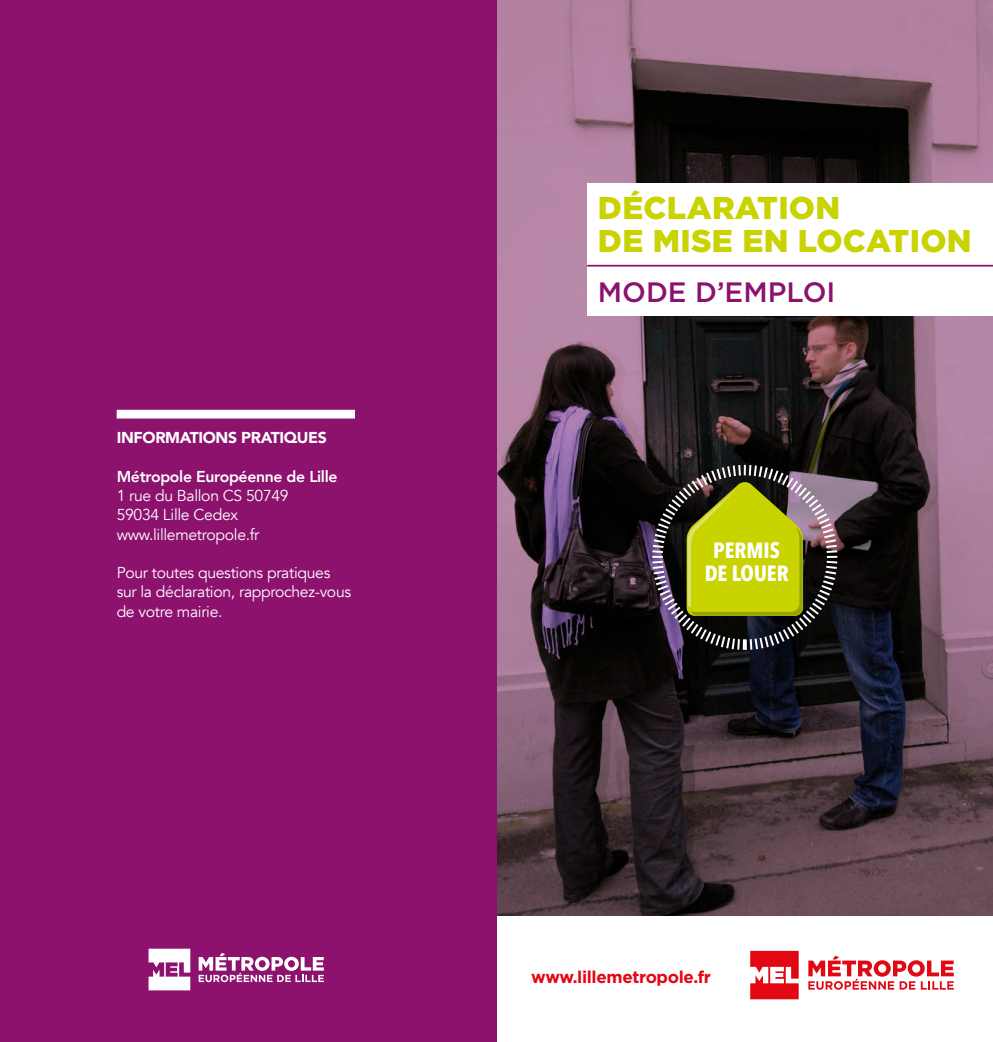
<style>
.page{position:relative;width:993px;height:1042px;background:#fff}
.page>*{position:absolute;margin:0;border:0;box-sizing:border-box;transform-origin:0 0}
.t1{font:900 31.5px/33.2px "Gotham";letter-spacing:.01em;color:#c8d300}
.t2{font:500 28px "Gotham";color:#8c126e}
.t3{font:700 22.05px/22.8px "Avenir Next Condensed";color:#fff;text-align:center}
.t4{font:700 16.97px "Gotham";letter-spacing:-.02em;color:#e30613}
.t5{font:15.75px/19.2px "Avenir";letter-spacing:-.02em;color:#fff}
.t6{font:800 15.75px "Avenir";letter-spacing:-.02em;color:#fff}
.t7{font:900 15.75px "Avenir";letter-spacing:-.02em;color:#fff}
</style>
<div class="page">
<svg style="left:496px;top:0;width:496px;height:915px;background:#59424f"></svg>
<svg style="left:750px;top:951px;width:48px;height:48px"></svg>
<svg style="left:808px;top:956px;width:145px;height:34px"></svg>
<div style="left:0;top:0;width:496px;height:1042px;background:#8c126e"></div>
<div style="left:117px;top:410px;width:238px;height:8px;background:#fff"></div>
<div style="left:587px;top:184px;width:405px;height:132px;background:#fff"></div>
<hr style="left:587px;top:265px;width:405px;height:2px;background:#8c126e">
<svg style="left:650px;top:463px;width:189px;height:189px;background:#6d6d28"></svg>
<svg style="left:148px;top:948px;width:42px;height:42px"></svg>
<svg style="left:198px;top:953px;width:126px;height:29px"></svg>
<p class="t7" style="left:117px;top:424px;width:212px">INFORMATIONS PRATIQUES</p>
<p class="t6" style="left:117px;top:464px;width:222px">Métropole Européenne de Lille</p>
<p class="t5" style="left:117px;top:486px;width:173px">1 rue du Ballon CS 50749<br>59034 Lille Cedex www.lillemetropole.fr</p>
<p class="t5" style="left:117px;top:563px;width:236px">Pour toutes questions pratiques sur la déclaration, rapprochez-vous de votre mairie.</p>
<h1 class="t1" style="left:597px;top:191px;width:375px">DÉCLARATION<br>DE MISE EN LOCATION</h1>
<h2 class="t2" style="left:597px;top:274px;width:239px">MODE D’EMPLOI</h2>
<h3 class="t3" style="left:704px;top:539px;width:85px">PERMIS<br>DE LOUER</h3>
<p class="t4" style="left:531px;top:966px;width:181px">www.lillemetropole.fr</p>
</div>
